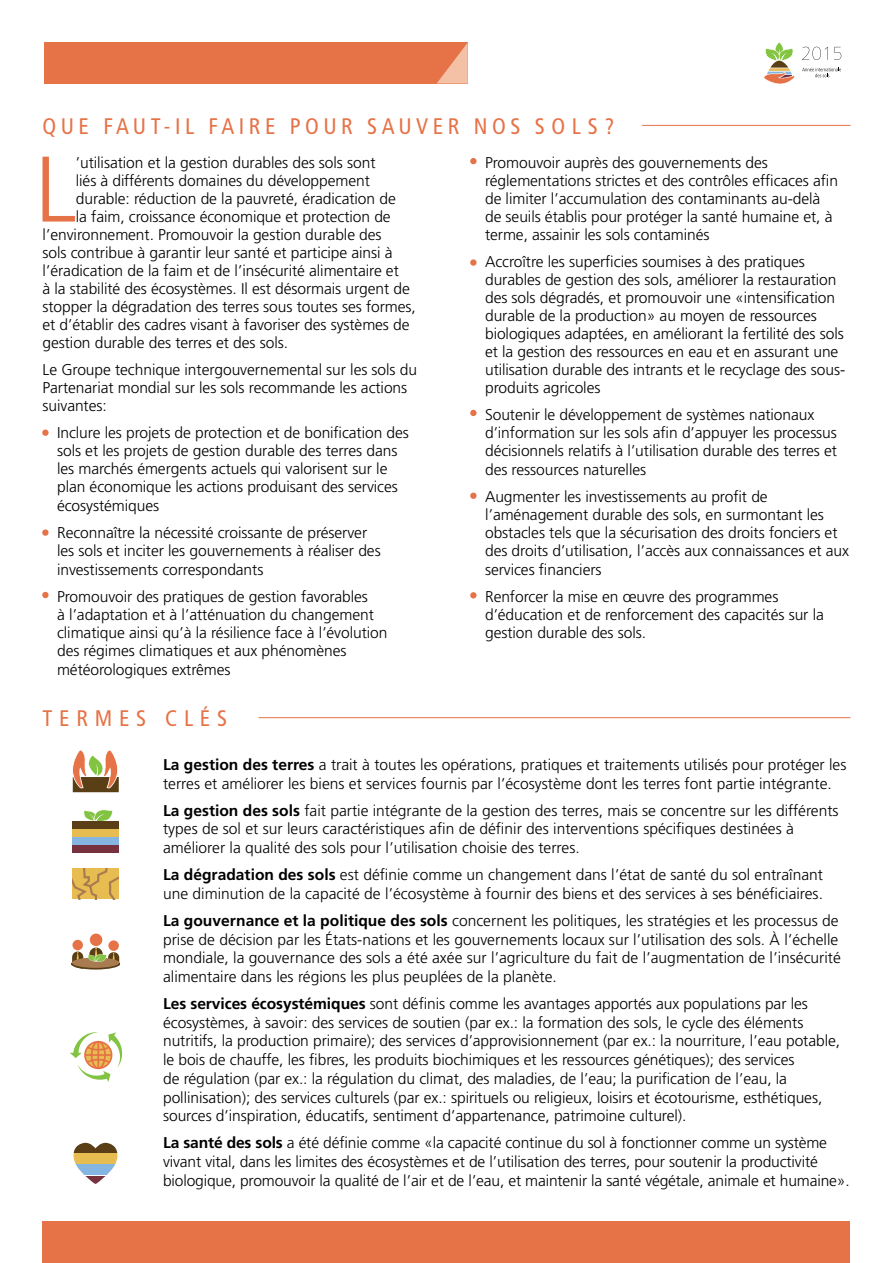
<style>
.page{position:relative;width:893px;height:1263px;background:#fff}
.page>*{position:absolute;margin:0;border:0;box-sizing:border-box;transform-origin:0 0}
.t1{font:300 93px "Frutiger LT Pro";color:#e67247}
.t2{font:condensed 22.5px "Frutiger LT Pro";letter-spacing:.2em;color:#e67247}
.t3{font:condensed 22.5px "Frutiger LT Pro";letter-spacing:.3em;color:#e67247}
.t4{font:300 15.6px/18.1px "Frutiger LT Pro";letter-spacing:-.005em;color:#000}
.s1{font-weight:700}
</style>
<div class="page">
<hr style="left:258px;top:717px;width:592px;height:1px;background:#e67247">
<hr style="left:642px;top:125px;width:208px;height:1px;background:#e67247">
<div style="left:43px;top:1222px;width:807px;height:41px;background:#e67247"></div>
<div style="left:42px;top:429px;width:7px;height:7px;background:#e67247;border-radius:50%"></div>
<div style="left:42px;top:529px;width:7px;height:7px;background:#e67247;border-radius:50%"></div>
<div style="left:42px;top:592px;width:7px;height:6px;background:#e67247;border-radius:50%"></div>
<svg style="left:470px;top:259px;width:7px;height:7px"></svg>
<div style="left:470px;top:158px;width:7px;height:6px;background:#e67247;border-radius:50%"></div>
<div style="left:470px;top:410px;width:7px;height:6px;background:#e67247;border-radius:50%"></div>
<div style="left:470px;top:592px;width:7px;height:6px;background:#e67247;border-radius:50%"></div>
<div style="left:470px;top:493px;width:7px;height:6px;background:#e67247;border-radius:50%"></div>
<svg style="left:764px;top:43px;width:31px;height:41px"></svg>
<svg style="left:802px;top:47px;width:26px;height:13px"></svg>
<svg style="left:834px;top:47px;width:7px;height:13px"></svg>
<svg style="left:802px;top:67px;width:39px;height:10px"></svg>
<svg style="left:84px;top:809px;width:29px;height:13px"></svg>
<div style="left:72px;top:822px;width:47px;height:7px;background:#593e16"></div>
<div style="left:72px;top:845px;width:47px;height:8px;background:#77313f"></div>
<div style="left:72px;top:837px;width:47px;height:8px;background:#85b5e1"></div>
<div style="left:72px;top:829px;width:47px;height:8px;background:#e7bc51"></div>
<svg style="left:72px;top:868px;width:47px;height:31px"></svg>
<div style="left:90px;top:933px;width:12px;height:13px;background:#e67247;border-radius:50%"></div>
<div style="left:72px;top:940px;width:11px;height:10px;background:#e67247;border-radius:50%"></div>
<div style="left:108px;top:940px;width:11px;height:11px;background:#e67247;border-radius:50%"></div>
<svg style="left:72px;top:947px;width:47px;height:23px"></svg>
<svg style="left:70px;top:1032px;width:52px;height:50px"></svg>
<svg style="left:74px;top:1143px;width:43px;height:9px"></svg>
<svg style="left:85px;top:1176px;width:21px;height:8px"></svg>
<div style="left:72px;top:1153px;width:45px;height:10px;background:#e7bc51"></div>
<svg style="left:76px;top:1165px;width:39px;height:10px"></svg>
<div style="left:44px;top:43px;width:424px;height:41px;background:#e67247"></div>
<svg style="left:437px;top:43px;width:31px;height:41px"></svg>
<svg style="left:72px;top:750px;width:47px;height:42px"></svg>
<h2 class="t2" style="left:43px;top:113px;width:574px">QUE FAUT-IL FAIRE POUR SAUVER NOS SOLS?</h2>
<h1 class="t1" style="left:35px;top:135px;width:43px">L</h1>
<p class="t4" style="left:76px;top:153px;width:301px">’utilisation et la gestion durables des sols sont</p>
<p class="t4" style="left:485px;top:153px;width:354px">Promouvoir auprès des gouvernements des réglementations strictes et des contrôles efficaces afin de limiter l’accumulation des contaminants au-delà de seuils établis pour protéger la santé humaine et, à terme, assainir les sols contaminés</p>
<p class="t4" style="left:485px;top:252px;width:362px">Accroître les superficies soumises à des pratiques durables de gestion des sols, améliorer la restauration des sols dégradés, et promouvoir une «intensification durable de la production» au moyen de ressources biologiques adaptées, en améliorant la fertilité des sols et la gestion des ressources en eau et en assurant une utilisation durable des intrants et le recyclage des sous&shy;produits agricoles</p>
<p class="t4" style="left:485px;top:406px;width:354px">Soutenir le développement de systèmes nationaux d’information sur les sols afin d’appuyer les processus décisionnels relatifs à l’utilisation durable des terres et des ressources naturelles</p>
<p class="t4" style="left:485px;top:488px;width:365px">Augmenter les investissements au profit de l’aménagement durable des sols, en surmontant les obstacles tels que la sécurisation des droits fonciers et des droits d’utilisation, l’accès aux connaissances et aux services financiers</p>
<p class="t4" style="left:485px;top:588px;width:340px">Renforcer la mise en œuvre des programmes d’éducation et de renforcement des capacités sur la gestion durable des sols.</p>
<p class="t4" style="left:76px;top:171px;width:296px">liés à différents domaines du développement</p>
<p class="t4" style="left:76px;top:189px;width:321px">durable: réduction de la pauvreté, éradication de</p>
<p class="t4" style="left:76px;top:207px;width:316px">la faim, croissance économique et protection de</p>
<p class="t4" style="left:43px;top:225px;width:341px">l’environnement. Promouvoir la gestion durable des</p>
<p class="t4" style="left:43px;top:243px;width:352px">sols contribue à garantir leur santé et participe ainsi à</p>
<p class="t4" style="left:43px;top:261px;width:358px">l’éradication de la faim et de l’insécurité alimentaire et</p>
<p class="t4" style="left:43px;top:279px;width:369px">à la stabilité des écosystèmes. Il est désormais urgent de</p>
<p class="t4" style="left:43px;top:297px;width:375px">stopper la dégradation des terres sous toutes ses formes,</p>
<p class="t4" style="left:43px;top:315px;width:369px">et d’établir des cadres visant à favoriser des systèmes de</p>
<p class="t4" style="left:43px;top:333px;width:247px">gestion durable des terres et des sols.</p>
<p class="t4" style="left:43px;top:360px;width:376px">Le Groupe technique intergouvernemental sur les sols du<br>Partenariat mondial sur les sols recommande les actions suivantes:</p>
<p class="t4" style="left:57px;top:424px;width:353px">Inclure les projets de protection et de bonification des sols et les projets de gestion durable des terres dans les marchés émergents actuels qui valorisent sur le plan économique les actions produisant des services écosystémiques</p>
<p class="t4" style="left:57px;top:524px;width:325px">Reconnaître la nécessité croissante de préserver les sols et inciter les gouvernements à réaliser des investissements correspondants</p>
<p class="t4" style="left:57px;top:587px;width:332px">Promouvoir des pratiques de gestion favorables<br>à l’adaptation et à l’atténuation du changement climatique ainsi qu’à la résilience face à l’évolution des régimes climatiques et aux phénomènes météorologiques extrêmes</p>
<h2 class="t3" style="left:43px;top:705px;width:186px">TERMES CLÉS</h2>
<p class="t4" style="left:163px;top:755px;width:685px;line-height:18.8px"><span class="s1">La gestion des terres</span> a trait à toutes les opérations, pratiques et traitements utilisés pour protéger les terres et améliorer les biens et services fournis par l’écosystème dont les terres font partie intégrante.</p>
<p class="t4" style="left:163px;top:801px;width:677px;line-height:18.8px"><span class="s1">La gestion des sols</span> fait partie intégrante de la gestion des terres, mais se concentre sur les différents types de sol et sur leurs caractéristiques afin de définir des interventions spécifiques destinées à améliorer la qualité des sols pour l’utilisation choisie des terres.</p>
<p class="t4" style="left:163px;top:865px;width:661px;line-height:18.8px"><span class="s1">La dégradation des sols</span> est définie comme un changement dans l’état de santé du sol entraînant une diminution de la capacité de l’écosystème à fournir des biens et des services à ses bénéficiaires.</p>
<p class="t4" style="left:163px;top:911px;width:679px;line-height:18.8px"><span class="s1">La gouvernance et la politique des sols</span> concernent les politiques, les stratégies et les processus de prise de décision par les États-nations et les gouvernements locaux sur l’utilisation des sols. À l’échelle mondiale, la gouvernance des sols a été axée sur l’agriculture du fait de l’augmentation de l’insécurité alimentaire dans les régions les plus peuplées de la planète.</p>
<p class="t4" style="left:163px;top:994px;width:679px;line-height:18.8px"><span class="s1">Les services écosystémiques</span> sont définis comme les avantages apportés aux populations par les écosystèmes, à savoir: des services de soutien (par ex.: la formation des sols, le cycle des éléments nutritifs, la production primaire); des services d’approvisionnement (par ex.: la nourriture, l’eau potable, le bois de chauffe, les fibres, les produits biochimiques et les ressources génétiques); des services<br>de régulation (par ex.: la régulation du climat, des maladies, de l’eau; la purification de l’eau, la pollinisation); des services culturels (par ex.: spirituels ou religieux, loisirs et écotourisme, esthétiques, sources d’inspiration, éducatifs, sentiment d’appartenance, patrimoine culturel).</p>
<p class="t4" style="left:163px;top:1134px;width:688px;line-height:18.8px"><span class="s1">La santé des sols</span> a été définie comme «la capacité continue du sol à fonctionner comme un système vivant vital, dans les limites des écosystèmes et de l’utilisation des terres, pour soutenir la productivité biologique, promouvoir la qualité de l’air et de l’eau, et maintenir la santé végétale, animale et humaine».</p>
</div>
